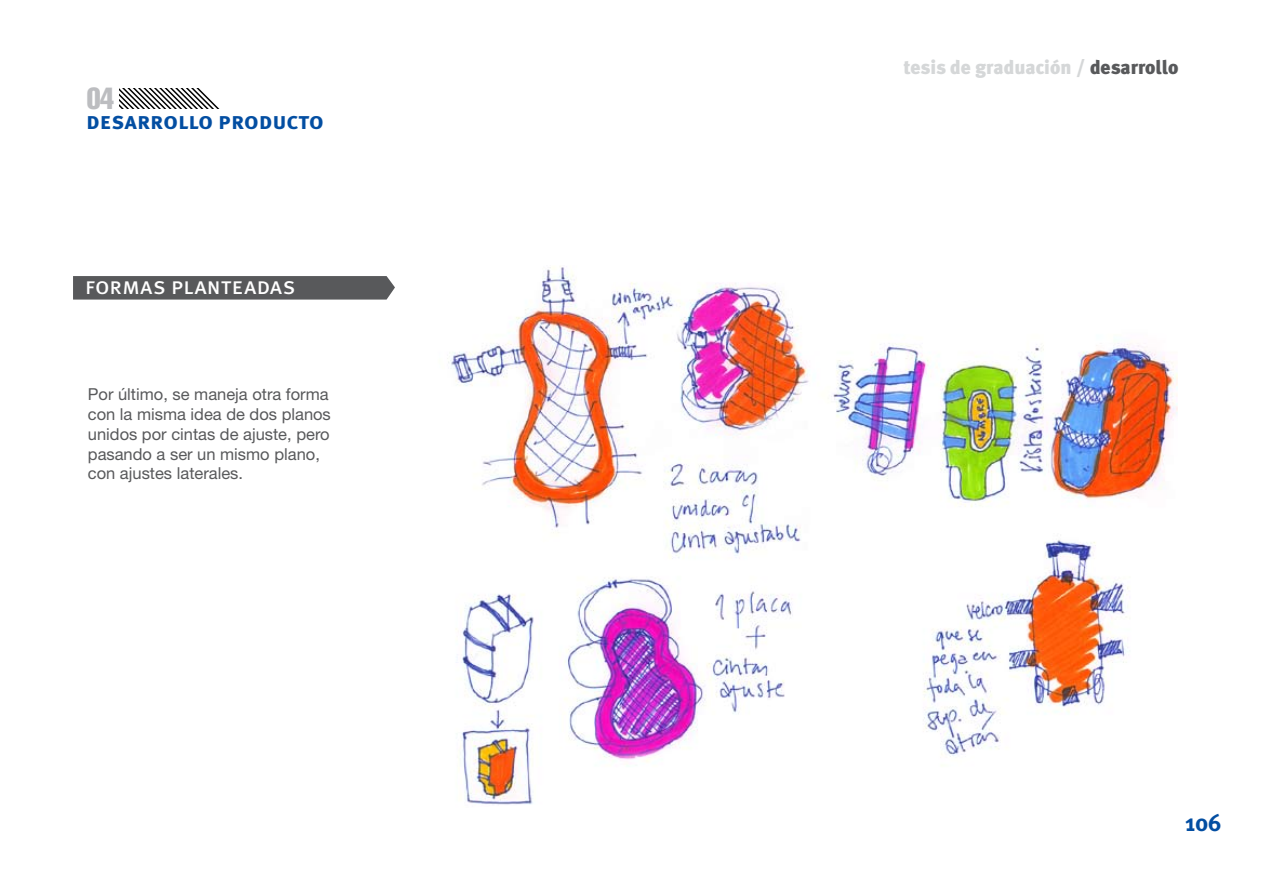
<style>
.page{position:relative;width:1263px;height:893px;background:#fff}
.page>*{position:absolute;margin:0;border:0;box-sizing:border-box;transform-origin:0 0}
.t1{font:30px "Helvetica LT Std Comp";color:#bcbdc0}
.t2{font:24px "Meta Plus Book Caps";letter-spacing:.005em;color:#fff}
.t3{font:24px "Meta Plus Bold Caps";color:#034ea2}
.t4{font:700 24px "Meta Plus";color:#034ea2}
.t5{font:900 19.5px "Meta Plus";color:#d5d7d8}
.t6{font:16.5px/19.8px "Helvetica Neue LT Std";color:#58595b}
.s1{color:#58595b}
</style>
<div class="page">
<svg style="left:119px;top:88px;width:101px;height:21px"></svg>
<img style="left:447px;top:266px;width:731px;height:539px">
<svg style="left:73px;top:276px;width:322px;height:24px;background:#5d5e60"></svg>
<h1 class="t1" style="left:87px;top:79px;width:29px">04</h1>
<h2 class="t3" style="left:86px;top:106px;width:239px">desarrollo producto</h2>
<h2 class="t2" style="left:85px;top:272px;width:201px">b cetos - detalles</h2>
<h2 class="t2" style="left:85px;top:272px;width:212px">formas planteadas</h2>
<p class="t6" style="left:88px;top:384px;width:244px">Por último, se maneja otra forma con la misma idea de dos planos unidos por cintas de ajuste, pero pasando a ser un mismo plano, con ajustes laterales.</p>
<p class="t5" style="left:903px;top:56px;width:276px">tesis de graduación / <span class="s1">desarrollo</span></p>
<h2 class="t4" style="left:1185px;top:809px;width:38px">106</h2>
</div>
